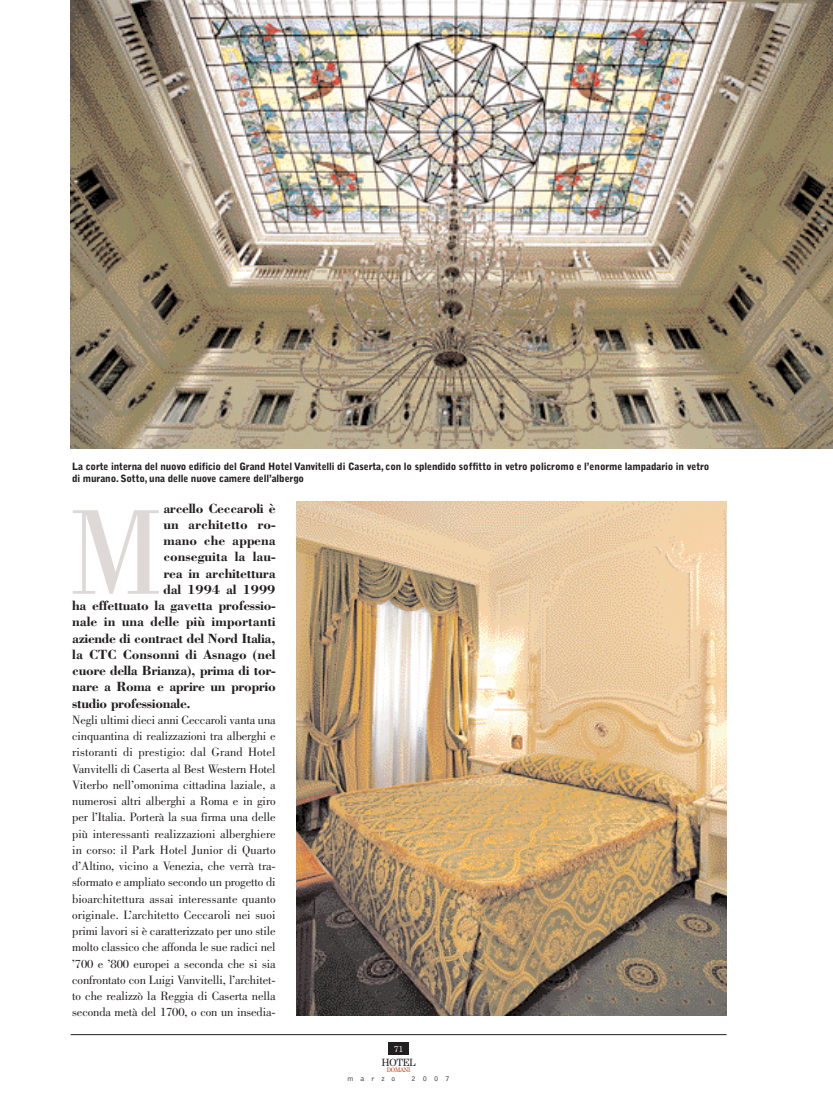
<style>
.page{position:relative;width:833px;height:1105px;background:#fff}
.page>*{position:absolute;margin:0;border:0;box-sizing:border-box;transform-origin:0 0}
.t1{font:125.12px "Bodoni";color:#ded9d7}
.t2{font:700 13.75px "Bodoni";letter-spacing:-.02em;color:#231f20}
.t3{font:700 13.75px "Bodoni";color:#231f20}
.t4{font:12.5px/16.2px "Bodoni";letter-spacing:-.01em;color:#231f20;text-align:justify}
.t5{font:900 10px/12.5px "Bell Gothic";letter-spacing:-.01em;color:#231f20}
.t6{font:10px "Century Schoolbook";letter-spacing:-.055em;color:#231f20}
.t7{font:8.75px "Century Schoolbook";color:#fff}
.t8{font:300 7.5px "Bell Gothic";letter-spacing:.945em;color:#231f20}
.t9{font:6.25px "Century Schoolbook";letter-spacing:-.045em;color:#bb3a17;scale:.9 1}
</style>
<div class="page">
<div style="left:388px;top:1043px;width:21px;height:12px;background:#231f20"></div>
<hr style="left:71px;top:1034px;width:655px;height:1px;background:#231f20">
<img style="left:71px;top:0;width:761px;height:448px">
<img style="left:296px;top:502px;width:430px;height:514px">
<p class="t5" style="left:72px;top:461px;width:638px">La corte interna del nuovo edificio del Grand Hotel Vanvitelli di Caserta, con lo splendido soffitto in vetro policromo e l’enorme lampadario in vetro di murano. Sotto, una delle nuove camere dell’albergo</p>
<p class="t2" style="left:163px;top:503px;width:114px">arcello Ceccaroli è</p>
<p class="t3" style="left:163px;top:519px;width:114px">un architetto ro-</p>
<p class="t3" style="left:163px;top:536px;width:114px">mano che appena</p>
<p class="t3" style="left:163px;top:552px;width:114px">conseguita la lau-</p>
<p class="t2" style="left:163px;top:568px;width:114px">rea in architettura</p>
<p class="t2" style="left:163px;top:584px;width:114px">dal 1994 al 1999</p>
<p class="t2" style="left:72px;top:601px;width:205px">ha effettuato la gavetta professio-</p>
<p class="t3" style="left:72px;top:617px;width:205px">nale in una delle più importanti</p>
<p class="t2" style="left:72px;top:633px;width:205px">aziende di contract del Nord Italia,</p>
<p class="t3" style="left:72px;top:649px;width:205px">la CTC Consonni di Asnago (nel</p>
<p class="t2" style="left:72px;top:666px;width:205px">cuore della Brianza), prima di tor-</p>
<p class="t2" style="left:72px;top:682px;width:205px">nare a Roma e aprire un proprio</p>
<p class="t2" style="left:72px;top:698px;width:120px">studio professionale.</p>
<p class="t4" style="left:72px;top:713px;width:205px">Negli ultimi dieci anni Ceccaroli vanta una cinquantina di realizzazioni tra alberghi e ristoranti di prestigio: dal Grand Hotel Vanvitelli di Caserta al Best Western Hotel Viterbo nell’omonima cittadina laziale, a numerosi altri alberghi a Roma e in giro per l’Italia. Porterà la sua firma una delle più interessanti realizzazioni alberghiere in corso: il Park Hotel Junior di Quarto d’Altino, vicino a Venezia, che verrà tra&shy;sformato e ampliato secondo un progetto di bioarchitettura assai interessante quanto originale. L’architetto Ceccaroli nei suoi primi lavori si è caratterizzato per uno stile molto classico che affonda le sue radici nel ’700 e ’800 europei a seconda che si sia confrontato con Luigi Vanvitelli, l’architet&shy;to che realizzò la Reggia di Caserta nella seconda metà del 1700, o con un insedia-</p>
<h1 class="t1" style="left:67px;top:506px;width:99px">M</h1>
<p class="t7" style="left:394px;top:1046px;width:11px">71</p>
<p class="t6" style="left:381px;top:1058px;width:36px">HOTEL</p>
<p class="t9" style="left:387px;top:1067px;width:28px">DOMANI</p>
<p class="t8" style="left:347px;top:1075px;width:49px">marzo</p>
<p class="t8" style="left:411px;top:1075px;width:39px">2007</p>
</div>
